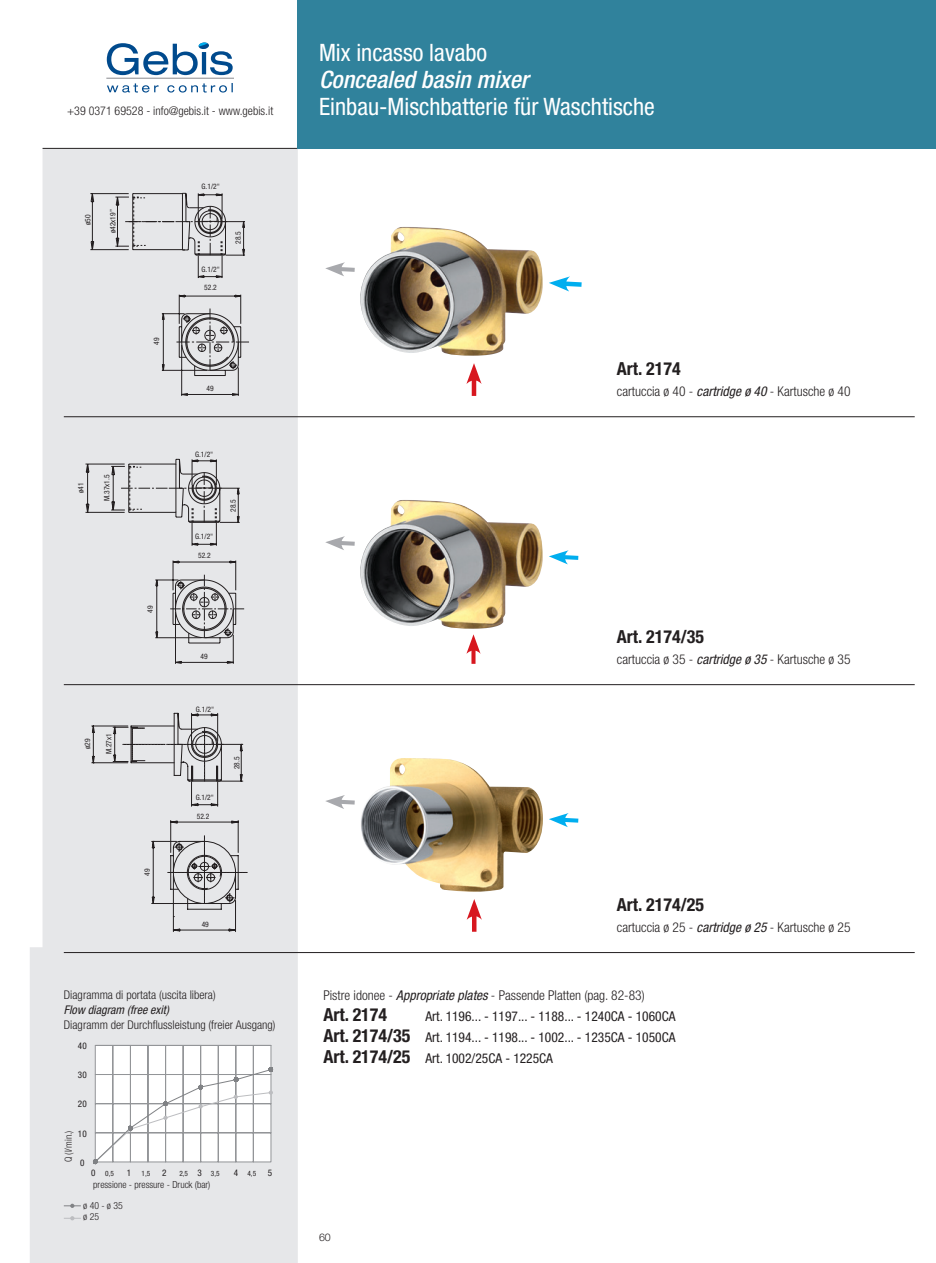
<style>
.page{position:relative;width:936px;height:1263px;background:#fff}
.page>*{position:absolute;margin:0;border:0;box-sizing:border-box;transform-origin:0 0}
.t1{font:condensed 24px "Helvetica Neue LT";color:#fff}
.t2{font:italic 500 condensed 24px "Helvetica Neue LT";color:#fff}
.t3{font:700 condensed 18px "Helvetica Neue LT";color:#231f20}
.t4{font:300 condensed 13.5px "Helvetica Neue LT";color:#231f20}
.t5{font:condensed 13.5px/21px "Helvetica Neue LT";color:#231f20;text-align:justify}
.t6{font:300 condensed 12px "Helvetica Neue LT";color:#231f20}
.t7{font:italic condensed 12px "Helvetica Neue LT";color:#231f20}
.t8{font:300 10.5px "Helvetica Neue LT";color:#231f20}
.t9{font:300 condensed 9.75px/11.7px "Helvetica Neue LT";color:#231f20}
.t10{font:condensed 9.15px "Helvetica Neue LT";color:#231f20}
.t11{font:condensed 7.5px "Helvetica Neue LT";color:#231f20}
.t12{font:condensed 7.35px "Helvetica Neue LT";color:#231f20}
.s1{font-size:9.15px}
.s2{font-weight:400;font-style:italic}
.s3{font-weight:700;font-size:18px}
</style>
<div class="page">
<div style="left:30px;top:149px;width:268px;height:1114px;background:#e6e7e9"></div>
<hr style="left:43px;top:148px;width:255px;height:1px;background:#231f20">
<div style="left:298px;top:0;width:637px;height:149px;background:#30829c"></div>
<svg style="left:107px;top:83px;width:126px;height:10px"></svg>
<hr style="left:106px;top:78px;width:128px;height:1px;background:#a8a9ad">
<svg style="left:107px;top:43px;width:126px;height:32px"></svg>
<hr style="left:64px;top:416px;width:850px;height:1px;background:#231f20">
<hr style="left:64px;top:684px;width:850px;height:1px;background:#231f20">
<hr style="left:64px;top:952px;width:850px;height:1px;background:#231f20">
<img style="left:360px;top:500px;width:182px;height:129px">
<svg style="left:549px;top:550px;width:30px;height:14px"></svg>
<svg style="left:549px;top:813px;width:30px;height:14px"></svg>
<svg style="left:471px;top:654px;width:4px;height:10px"></svg>
<svg style="left:466px;top:634px;width:14px;height:20px"></svg>
<img style="left:360px;top:227px;width:182px;height:129px">
<svg style="left:549px;top:276px;width:33px;height:16px"></svg>
<div style="left:471px;top:376px;width:5px;height:20px;background:#d7171f"></div>
<svg style="left:466px;top:363px;width:15px;height:21px"></svg>
<hr style="left:472px;top:911px;width:4px;height:21px;background:#d7171f">
<svg style="left:466px;top:899px;width:16px;height:21px"></svg>
<img style="left:361px;top:758px;width:182px;height:134px">
<svg style="left:151px;top:820px;width:96px;height:112px;background:#cbcbcd"></svg>
<svg style="left:91px;top:713px;width:152px;height:93px;background:#d1d1d3"></svg>
<svg style="left:85px;top:459px;width:159px;height:205px;background:#d5d5d7"></svg>
<svg style="left:90px;top:193px;width:159px;height:203px;background:#d5d5d7"></svg>
<svg style="left:325px;top:262px;width:30px;height:14px"></svg>
<svg style="left:325px;top:536px;width:30px;height:14px"></svg>
<svg style="left:325px;top:795px;width:30px;height:14px"></svg>
<svg style="left:64px;top:1204px;width:17px;height:4px"></svg>
<svg style="left:64px;top:1216px;width:17px;height:4px"></svg>
<svg style="left:92px;top:1045px;width:182px;height:120px"></svg>
<p class="t6" style="left:67px;top:104px;width:208px">+39 0371 69528 - info@gebis.it - www.gebis.it</p>
<p class="t11" style="left:83px;top:225px;width:12px;rotate:-90deg">ø50</p>
<p class="t11" style="left:108px;top:233px;width:25px;rotate:-90deg">ø42x19”</p>
<p class="t11" style="left:152px;top:345px;width:9px;rotate:-90deg">49</p>
<p class="t11" style="left:77px;top:493px;width:12px;rotate:-90deg">ø41</p>
<p class="t11" style="left:102px;top:501px;width:28px;rotate:-90deg">M.37x1.5</p>
<p class="t11" style="left:146px;top:613px;width:9px;rotate:-90deg">49</p>
<p class="t11" style="left:83px;top:749px;width:12px;rotate:-90deg">ø29</p>
<p class="t11" style="left:104px;top:754px;width:22px;rotate:-90deg">M.27x1</p>
<p class="t11" style="left:143px;top:876px;width:9px;rotate:-90deg">49</p>
<p class="t11" style="left:202px;top:182px;width:20px">G.1/2"</p>
<p class="t11" style="left:202px;top:265px;width:20px">G.1/2"</p>
<p class="t11" style="left:204px;top:283px;width:14px">52.2</p>
<p class="t11" style="left:234px;top:244px;width:14px;rotate:-90deg">28.5</p>
<p class="t11" style="left:207px;top:384px;width:9px">49</p>
<p class="t11" style="left:195px;top:450px;width:20px">G.1/2"</p>
<p class="t11" style="left:195px;top:532px;width:20px">G.1/2"</p>
<p class="t11" style="left:198px;top:551px;width:14px">52.2</p>
<p class="t11" style="left:229px;top:512px;width:14px;rotate:-90deg">28.5</p>
<p class="t11" style="left:200px;top:652px;width:9px">49</p>
<p class="t11" style="left:196px;top:705px;width:20px">G.1/2"</p>
<p class="t11" style="left:196px;top:793px;width:20px">G.1/2"</p>
<p class="t11" style="left:197px;top:812px;width:14px">52.2</p>
<p class="t11" style="left:232px;top:769px;width:14px;rotate:-90deg">28.5</p>
<p class="t11" style="left:202px;top:920px;width:9px">49</p>
<p class="t6" style="left:64px;top:987px;width:153px">Diagramma di portata (uscita libera)</p>
<p class="t7" style="left:64px;top:1002px;width:107px">Flow diagram (free exit)</p>
<p class="t6" style="left:64px;top:1017px;width:213px">Diagramm der Durchflussleistung (freier Ausgang)</p>
<p class="t10" style="left:78px;top:1040px;width:10px">40</p>
<p class="t10" style="left:78px;top:1069px;width:10px">30</p>
<p class="t10" style="left:78px;top:1099px;width:10px">20</p>
<p class="t10" style="left:78px;top:1128px;width:10px">10</p>
<p class="t9" style="left:63px;top:1162px;width:33px;rotate:-90deg">Q (l/min.)</p>
<p class="t10" style="left:80px;top:1158px;width:6px">0</p>
<p class="t12" style="left:91px;top:1169px;width:24px"><span class="s1">0</span> 0,5</p>
<p class="t12" style="left:127px;top:1169px;width:25px"><span class="s1">1</span> 1,5</p>
<p class="t10" style="left:162px;top:1167px;width:6px">2</p>
<p class="t12" style="left:179px;top:1169px;width:42px">2,5 <span class="s1">3</span> 3,5</p>
<p class="t12" style="left:234px;top:1169px;width:24px"><span class="s1">4</span> 4,5</p>
<p class="t10" style="left:268px;top:1167px;width:6px">5</p>
<p class="t9" style="left:93px;top:1179px;width:119px">pressione - pressure - Druck (bar)</p>
<p class="t9" style="left:83px;top:1199px;width:41px">ø 40 - ø 35 ø 25</p>
<h1 class="t1" style="left:319px;top:39px;width:170px">Mix incasso lavabo</h1>
<h1 class="t2" style="left:319px;top:66px;width:211px">Concealed basin mixer</h1>
<h1 class="t1" style="left:319px;top:93px;width:337px">Einbau-Mischbatterie für Waschtische</h1>
<h2 class="t3" style="left:617px;top:358px;width:65px">Art. 2174</h2>
<p class="t4" style="left:617px;top:383px;width:235px">cartuccia ø 40 - <span class="s2">cartridge ø 40</span> - Kartusche ø 40</p>
<h2 class="t3" style="left:617px;top:625px;width:89px">Art. 2174/35</h2>
<p class="t4" style="left:617px;top:651px;width:235px">cartuccia ø 35 - <span class="s2">cartridge ø 35</span> - Kartusche ø 35</p>
<h2 class="t3" style="left:617px;top:893px;width:89px">Art. 2174/25</h2>
<p class="t4" style="left:617px;top:919px;width:235px">cartuccia ø 25 - <span class="s2">cartridge ø 25</span> - Kartusche ø 25</p>
<p class="t4" style="left:323px;top:987px;width:323px">Pistre idonee - <span class="s2">Appropriate plates</span> - Passende Platten (pag. 82-83)</p>
<h2 class="t3" style="left:323px;top:1003px;width:65px">Art. 2174</h2>
<p class="t5" style="left:323px;top:1005px;width:353px;text-indent:102px">Art. 1196... - 1197... - 1188... - 1240CA - 1060CA <span class="s3">Art. 2174/35</span> Art. 1194... - 1198... - 1002... - 1235CA - 1050CA <span class="s3">Art. 2174/25</span> Art. 1002/25CA - 1225CA</p>
<p class="t8" style="left:319px;top:1230px;width:13px">60</p>
</div>
